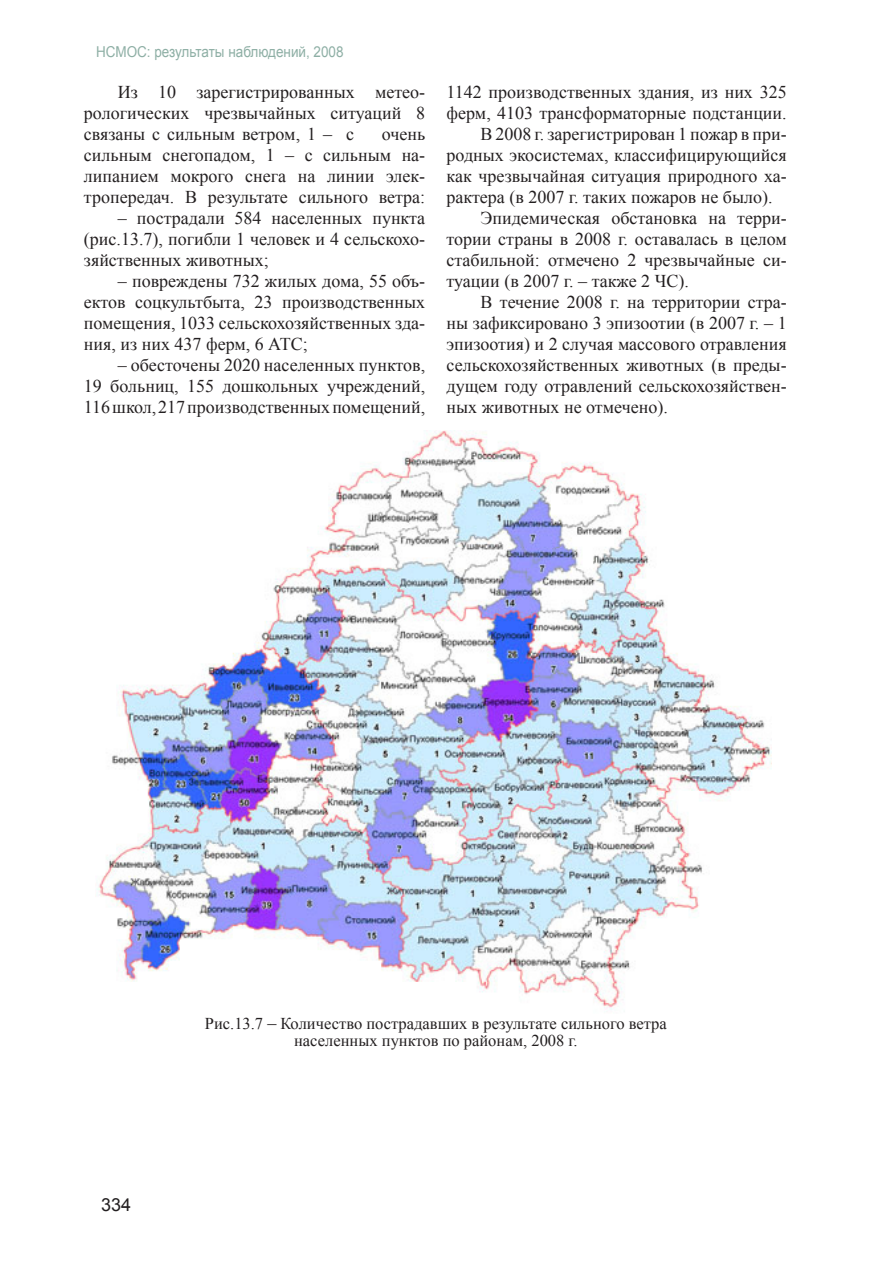
<style>
.page{position:relative;width:893px;height:1263px;background:#fff}
.page>*{position:absolute;margin:0;border:0;box-sizing:border-box;transform-origin:0 0}
.t1{font:18px/21px "Times New Roman";color:#231f20;text-align:justify}
.t2{font:18px "Arial";color:#231f20}
.t3{font:16.5px "Times New Roman";color:#231f20}
.t4{font:15px "Arial";color:#8eafa5;scale:.9 1}
.s1{font-size:18px}
</style>
<div class="page">
<img style="left:97px;top:431px;width:674px;height:579px">
<p class="t4" style="left:96px;top:42px;width:277px">НСМОС: результаты наблюдений, 2008</p>
<p class="t1" style="left:84px;top:81px;width:343px;text-indent:34px">Из 10 зарегистрированных метео&shy;рологических чрезвычайных ситуаций 8 связаны с сильным ветром, 1 – с</p>
<p class="t1" style="left:84px;top:123px;width:343px;text-indent:298px">очень сильным снегопадом, 1 – с сильным на&shy;липанием мокрого снега на линии элек&shy;тропередач. В результате сильного ветра:</p>
<p class="t1" style="left:84px;top:207px;width:343px;text-indent:34px">– пострадали 584 населенных пункта (рис.13.7), погибли 1 человек и 4 сельскохо&shy;зяйственных животных;</p>
<p class="t1" style="left:84px;top:270px;width:343px;text-indent:34px">– повреждены 732 жилых дома, 55 объ&shy;ектов соцкультбыта, 23 производственных помещения, 1033 сельскохозяйственных зда&shy;ния, из них 437 ферм, 6 АТС;</p>
<p class="t1" style="left:84px;top:354px;width:343px;text-indent:34px">– обесточены 2020 населенных пунктов, 19 больниц, 155 дошкольных учреждений, 116 школ, 217 производственных помещений,</p>
<p class="t1" style="left:447px;top:81px;width:342px">1142 производственных здания, из них 325</p>
<p class="t1" style="left:447px;top:102px;width:342px">ферм, 4103 трансформаторные подстанции.</p>
<p class="t1" style="left:447px;top:123px;width:342px;text-indent:34px">В 2008 г. зарегистрирован 1 пожар в при&shy;родных экосистемах, классифицирующийся как чрезвычайная ситуация природного ха&shy;рактера (в 2007 г. таких пожаров не было).</p>
<p class="t1" style="left:447px;top:207px;width:342px;text-indent:34px">Эпидемическая обстановка на терри&shy;тории страны в 2008 г. оставалась в целом стабильной: отмечено 2 чрезвычайные си&shy;туации (в 2007 г. – также 2 ЧС).</p>
<p class="t1" style="left:447px;top:291px;width:342px;text-indent:34px">В течение 2008 г. на территории стра&shy;ны зафиксировано 3 эпизоотии (в 2007 г. – 1 эпизоотия) и 2 случая массового отравления сельскохозяйственных животных (в преды&shy;дущем году отравлений сельскохозяйствен&shy;ных животных не отмечено).</p>
<p class="t2" style="left:101px;top:1192px;width:32px">334</p>
<p class="t3" style="left:205px;top:1013px;width:463px">Рис.13.7 <span class="s1">–</span> Количество пострадавших в результате сильного ветра</p>
<p class="t3" style="left:294px;top:1029px;width:285px">населенных пунктов по районам, 2008 г.</p>
</div>
